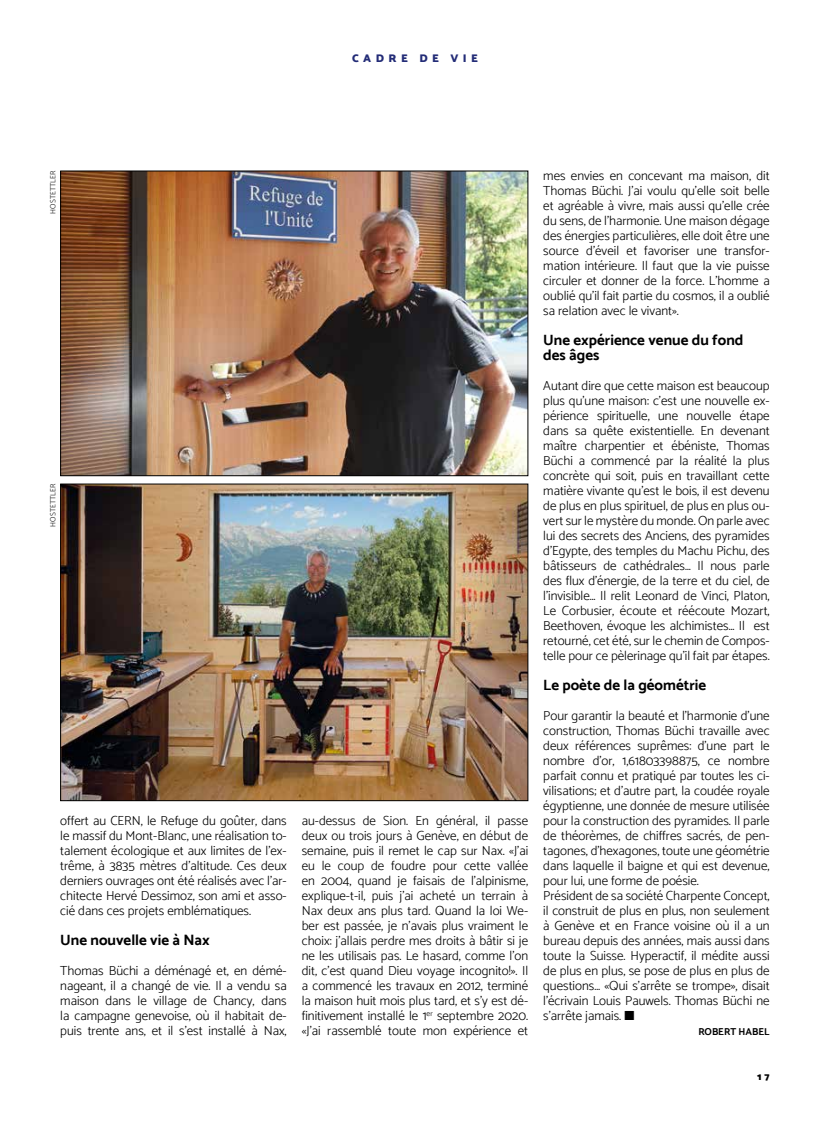
<style>
.page{position:relative;width:830px;height:1134px;background:#fff}
.page>*{position:absolute;margin:0;border:0;box-sizing:border-box;transform-origin:0 0}
.t1{font:700 15px/15px "Catamaran";color:#000}
.t2{font:300 13.12px/15px "Catamaran";color:#000;text-align:justify}
.t3{font:900 11.25px "Catamaran";letter-spacing:.4em;color:#232c77}
.t4{font:700 10px "Catamaran";color:#000}
.t5{font:900 10px "Catamaran";color:#000}
.t6{font:300 7.5px "Catamaran";letter-spacing:.01em;color:#000}
</style>
<div class="page">
<img style="left:62px;top:173px;width:464px;height:301px">
<div style="left:60px;top:171px;width:468px;height:305px;border:1px solid #000"></div>
<img style="left:62px;top:486px;width:464px;height:313px">
<div style="left:60px;top:484px;width:468px;height:317px;border:1px solid #000"></div>
<p class="t3" style="left:352px;top:51px;width:127px">CADRE DE VIE</p>
<p class="t6" style="left:48px;top:214px;width:44px;rotate:-90deg">HOSTETTLER</p>
<p class="t6" style="left:48px;top:527px;width:44px;rotate:-90deg">HOSTETTLER</p>
<p class="t2" style="left:60px;top:813px;width:228px">offert au CERN, le Refuge du goûter, dans le massif du Mont-Blanc, une réalisation to&shy;talement écologique et aux limites de l’ex&shy;trême, à 3835 mètres d’altitude. Ces deux derniers ouvrages ont été réalisés avec l’ar&shy;chitecte Hervé Dessimoz, son ami et asso&shy;cié dans ces projets emblématiques.</p>
<p class="t1" style="left:60px;top:932px;width:151px">Une nouvelle vie à Nax</p>
<p class="t2" style="left:60px;top:963px;width:228px">Thomas Büchi a déménagé et, en démé&shy;nageant, il a changé de vie. Il a vendu sa maison dans le village de Chancy, dans la campagne genevoise, où il habitait de&shy;puis trente ans, et il s’est installé à Nax,</p>
<p class="t2" style="left:301px;top:813px;width:228px">au-dessus de Sion. En général, il passe deux ou trois jours à Genève, en début de semaine, puis il remet le cap sur Nax. «J’ai eu le coup de foudre pour cette vallée en 2004, quand je faisais de l’alpinisme, explique-t-il, puis j’ai acheté un terrain à Nax deux ans plus tard. Quand la loi We&shy;ber est passée, je n’avais plus vraiment le choix: j’allais perdre mes droits à bâtir si je ne les utilisais pas. Le hasard, comme l’on dit, c’est quand Dieu voyage incognito!». Il a commencé les travaux en 2012, terminé la maison huit mois plus tard, et s’y est dé&shy;finitivement installé le 1<sup>er</sup> septembre 2020. «J’ai rassemblé toute mon expérience et</p>
<p class="t2" style="left:543px;top:168px;width:228px">mes envies en concevant ma maison, dit Thomas Büchi. J’ai voulu qu’elle soit belle et agréable à vivre, mais aussi qu’elle crée du sens, de l’harmonie. Une maison dégage des énergies particulières, elle doit être une source d’éveil et favoriser une transfor&shy;mation intérieure. Il faut que la vie puisse circuler et donner de la force. L’homme a oublié qu’il fait partie du cosmos, il a oublié sa relation avec le vivant».</p>
<p class="t1" style="left:543px;top:332px;width:202px">Une expérience venue du fond des âges</p>
<p class="t2" style="left:543px;top:378px;width:228px">Autant dire que cette maison est beaucoup plus qu’une maison: c’est une nouvelle ex&shy;périence spirituelle, une nouvelle étape dans sa quête existentielle. En devenant maître charpentier et ébéniste, Thomas Büchi a commencé par la réalité la plus concrète qui soit, puis en travaillant cette matière vivante qu’est le bois, il est devenu de plus en plus spirituel, de plus en plus ou&shy;vert sur le mystère du monde. On parle avec lui des secrets des Anciens, des pyramides d’Egypte, des temples du Machu Pichu, des bâtisseurs de cathédrales… Il nous parle des flux d’énergie, de la terre et du ciel, de l’invisible… Il relit Leonard de Vinci, Platon, Le Corbusier, écoute et réécoute Mozart, Beethoven, évoque les alchimistes… Il est retourné, cet été, sur le chemin de Compos&shy;telle pour ce pèlerinage qu’il fait par étapes.</p>
<p class="t1" style="left:543px;top:677px;width:164px">Le poète de la géométrie</p>
<p class="t2" style="left:543px;top:708px;width:228px;text-align:left">Pour garantir la beauté et l’harmonie d’une construction, Thomas Büchi travaille avec deux références suprêmes: d’une part le nombre d’or, 1,61803398875, ce nombre parfait connu et pratiqué par toutes les ci&shy;vilisations; et d’autre part, la coudée royale égyptienne, une donnée de mesure utilisée pour la construction des pyramides. Il parle de théorèmes, de chiffres sacrés, de pen&shy;tagones, d’hexagones, toute une géométrie dans laquelle il baigne et qui est devenue, pour lui, une forme de poésie.<br>Président de sa société Charpente Concept, il construit de plus en plus, non seulement à Genève et en France voisine où il a un bureau depuis des années, mais aussi dans toute la Suisse. Hyperactif, il médite aussi de plus en plus, se pose de plus en plus de questions… «Qui s’arrête se trompe», disait l’écrivain Louis Pauwels. Thomas Büchi ne s’arrête jamais. ■</p>
<p class="t4" style="left:698px;top:1026px;width:73px">ROBERT HABEL</p>
<p class="t5" style="left:756px;top:1070px;width:14px">1 7</p>
</div>
